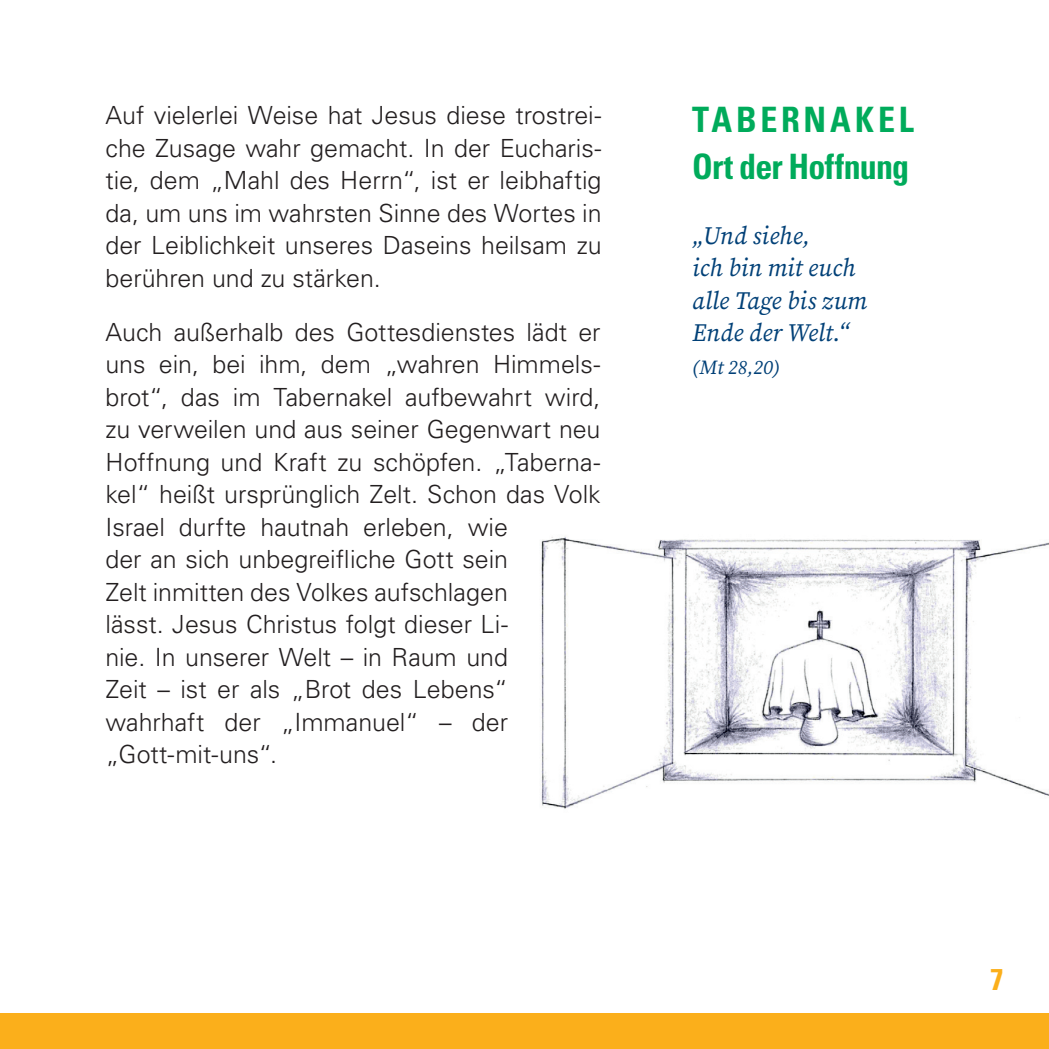
<style>
.page{position:relative;width:1049px;height:1049px;background:#fff}
.page>*{position:absolute;margin:0;border:0;box-sizing:border-box;transform-origin:0 0}
.t1{font:700 condensed 35px/47px "Univers LT Std";letter-spacing:.015em;color:#00ab5b}
.t2{font:700 condensed 30px "Univers LT Std";color:#fbaf1b}
.t3{font:300 25px/32.5px "Univers LT Std";color:#231f20;text-align:justify}
.t4{font:italic 25px/32.5px "Source Serif Variable";letter-spacing:.01em;color:#014077}
.t5{font:italic 20px "Source Serif Variable";color:#014077}
</style>
<div class="page">
<div style="left:0;top:1013px;width:1049px;height:36px;background:#fbaf1b"></div>
<img style="left:541px;top:536px;width:508px;height:273px">
<p class="t3" style="left:105px;top:99px;width:498px">Auf vielerlei Weise hat Jesus diese trostrei&shy;che Zusage wahr gemacht. In der Eucharis&shy;tie, dem „Mahl des Herrn“, ist er leibhaftig da, um uns im wahrsten Sinne des Wortes in der Leiblichkeit unseres Daseins heilsam zu berühren und zu stärken.</p>
<p class="t3" style="left:105px;top:316px;width:497px;text-align:left">Auch außerhalb des Gottesdienstes lädt er uns ein, bei ihm, dem „wahren Himmels&shy;brot“, das im Tabernakel aufbewahrt wird, zu verweilen und aus seiner Gegenwart neu Hoffnung und Kraft zu schöpfen. „Taberna&shy;kel“ heißt ursprünglich Zelt. Schon das Volk Israel durfte hautnah erleben, wie<br>der an sich unbegreifliche Gott sein<br>Zelt inmitten des Volkes aufschlagen<br>lässt. Jesus Christus folgt dieser Li-<br>nie. In unserer Welt – in Raum und<br>Zeit – ist er als „Brot des Lebens“ wahrhaft der „Immanuel“ – der „Gott-mit-uns“.</p>
<h1 class="t1" style="left:692px;top:96px;width:223px">TABERNAKEL<br>Ort der Hoffnung</h1>
<p class="t4" style="left:692px;top:219px;width:176px">„Und siehe,<br>ich bin mit euch alle Tage bis zum<br>Ende der Welt.“</p>
<p class="t5" style="left:692px;top:354px;width:89px">(Mt 28,20)</p>
<p class="t2" style="left:990px;top:961px;width:15px">7</p>
</div>
